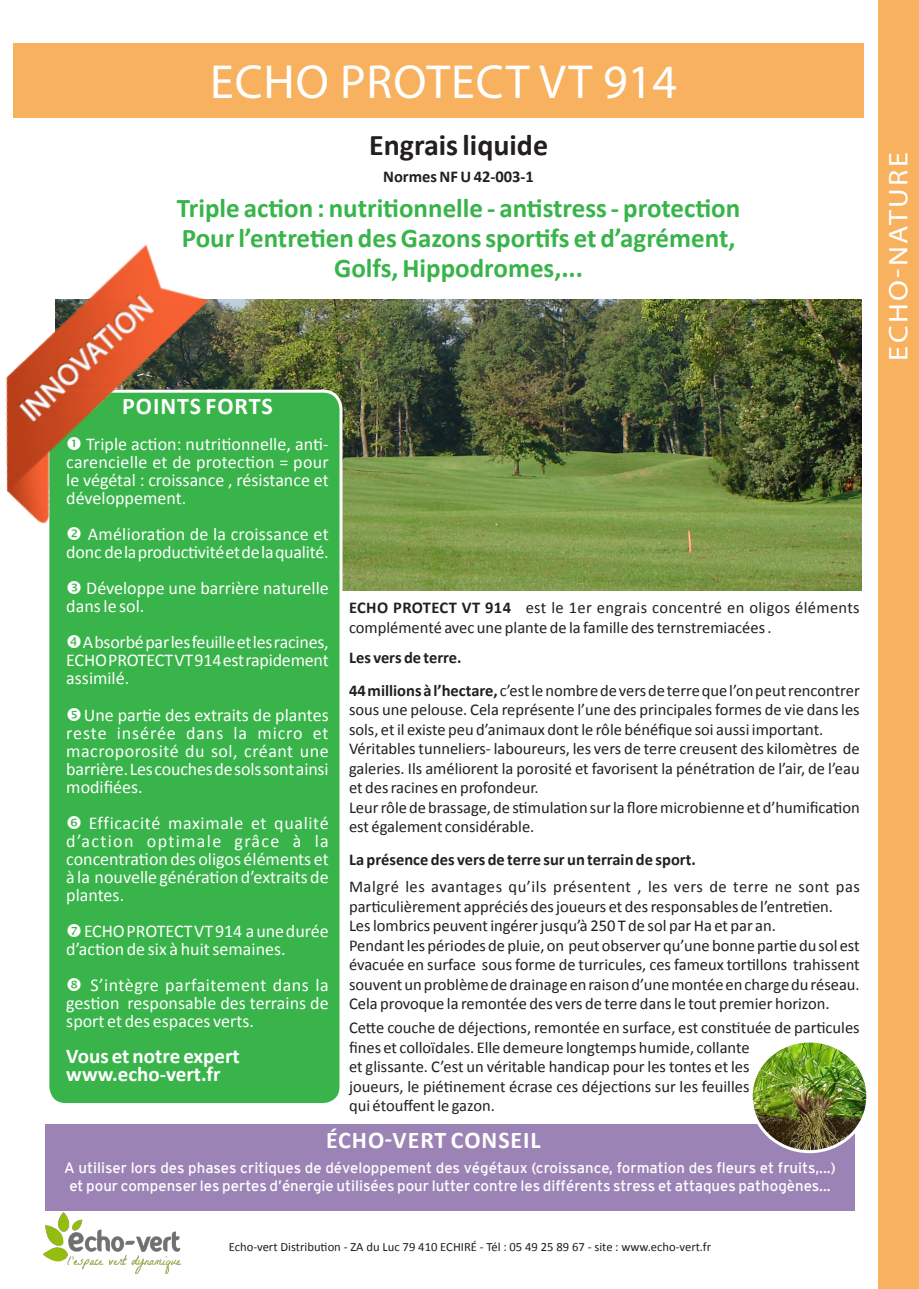
<style>
.page{position:relative;width:919px;height:1289px;background:#fff}
.page>*{position:absolute;margin:0;border:0;box-sizing:border-box;transform-origin:0 0}
._01_grand_titre{font:48px "Myriad Pro";letter-spacing:.02em;color:#fff}
.texte_courant_justif{font:700 30px "Calibri";color:#231f20}
.texte_courant_justif-2{font:700 27px "Calibri";color:#38b44a}
._01_grand_titre-2{font:27px "Myriad Pro";letter-spacing:.08em;color:#fff;scale:1.12 1}
.texte_courant_justif-3{font:700 24px "Calibri";letter-spacing:.04em;color:#fff}
.texte_courant_justif-4{font:700 21px "Calibri";color:#fff}
.texte_courant_justif-5{font:18px/18px "Calibri";color:#fff;text-align:justify}
.texte_courant_justif-6{font:16.5px/19.5px "Calibri";color:#231f20}
.texte_courant_justif-7{font:700 16.5px "Calibri";color:#231f20}
.texte_courant_justif-8{font:15px/18px "Interstate";color:#fff;text-align:center}
.texte_courant_drapea{font:12.6px "Calibri";color:#231f20}
.s1{font-weight:700}
</style>
<div class="page">
<img style="left:260px;top:300px;width:601px;height:290px">
<div style="left:48px;top:391px;width:293px;height:713px;background:#38b44a;border-radius:18px"></div>
<div style="left:46px;top:389px;width:296px;height:717px;border:3px solid #fff;border-radius:18px"></div>
<img style="left:6px;top:244px;width:254px;height:311px">
<div style="left:13px;top:43px;width:850px;height:75px;background:#f8b15e"></div>
<div style="left:878px;top:0;width:40px;height:1288px;background:#f8b15e"></div>
<div style="left:45px;top:1124px;width:809px;height:86px;background:#9c83b5"></div>
<img style="left:753px;top:1043px;width:112px;height:108px">
<div style="left:749px;top:1039px;width:120px;height:114px;border:3px solid #fff;border-radius:50%"></div>
<img style="left:44px;top:1212px;width:136px;height:60px">
<svg style="left:68px;top:437px;width:13px;height:13px"></svg>
<svg style="left:68px;top:527px;width:13px;height:13px"></svg>
<p class="_01_grand_titre" style="left:210px;top:52px;width:468px">ECHO PROTECT VT 914</p>
<p class="texte_courant_justif" style="left:369px;top:126px;width:181px">Engrais liquide</p>
<p class="texte_courant_justif-7" style="left:383px;top:166px;width:152px">Normes NF U 42-003-1</p>
<p class="texte_courant_justif-2" style="left:177px;top:191px;width:565px">Triple action : nutritionnelle - antistress - protection</p>
<p class="texte_courant_justif-2" style="left:182px;top:221px;width:555px">Pour l’entretien des Gazons sportifs et d’agrément,</p>
<p class="texte_courant_justif-2" style="left:334px;top:251px;width:250px">Golfs, Hippodromes,...</p>
<p class="texte_courant_justif-3" style="left:122px;top:391px;width:152px">POINTS FORTS</p>
<p class="texte_courant_justif-5" style="left:66px;top:435px;width:264px;text-indent:20px">Triple action: nutritionnelle, anti&shy;carencielle et de protection = pour le végétal : croissance , résistance et développement.</p>
<p class="texte_courant_justif-5" style="left:66px;top:525px;width:264px;text-align:right">Amélioration de la croissance et donc de la productivité et de la qualité.</p>
<p class="texte_courant_justif-5" style="left:66px;top:579px;width:264px;text-indent:20px">Développe une barrière naturelle dans le sol.</p>
<p class="texte_courant_justif-5" style="left:66px;top:633px;width:264px;text-indent:16px">Absorbé par les feuille et les racines, ECHO PROTECT VT 914 est rapidement assimilé.</p>
<p class="texte_courant_justif-5" style="left:66px;top:705px;width:264px;text-indent:17px">Une partie des extraits de plantes reste insérée dans la micro et macroporosité du sol, créant une barrière. Les couches de sols sont ainsi modifiées.</p>
<p class="texte_courant_justif-5" style="left:66px;top:813px;width:264px;text-indent:22px">Efficacité maximale et qualité d’action optimale grâce à la concentration des oligos éléments et à la nouvelle génération d’extraits de plantes.</p>
<p class="texte_courant_justif-5" style="left:66px;top:921px;width:264px;text-indent:18px">ECHO PROTECT VT 914 a une durée d’action de six à huit semaines.</p>
<p class="texte_courant_justif-5" style="left:66px;top:975px;width:264px;text-indent:24px">S’intègre parfaitement dans la gestion responsable des terrains de sport et des espaces verts.</p>
<p class="texte_courant_justif-4" style="left:66px;top:1042px;width:175px">Vous et notre expert</p>
<p class="texte_courant_justif-4" style="left:66px;top:1060px;width:156px">www.echo-vert.fr</p>
<p class="texte_courant_justif-6" style="left:349px;top:598px;width:512px"><span class="s1">ECHO PROTECT VT 914</span> est le 1er engrais concentré en oligos éléments complémenté avec une plante de la famille des ternstremiacées .</p>
<p class="texte_courant_justif-7" style="left:349px;top:646px;width:114px">Les vers de terre.</p>
<p class="texte_courant_justif-6" style="left:349px;top:680px;width:512px;text-align:justify"><span class="s1">44 millions à l’hectare,</span> c’est le nombre de vers de terre que l’on peut rencontrer sous une pelouse. Cela représente l’une des principales formes de vie dans les sols, et il existe peu d’animaux dont le rôle bénéfique soi aussi important.</p>
<p class="texte_courant_justif-6" style="left:349px;top:739px;width:512px;text-align:justify">Véritables tunneliers- laboureurs, les vers de terre creusent des kilomètres de galeries. Ils améliorent la porosité et favorisent la pénétration de l’air, de l’eau et des racines en profondeur.</p>
<p class="texte_courant_justif-6" style="left:349px;top:797px;width:512px">Leur rôle de brassage, de stimulation sur la flore microbienne et d’humification est également considérable.</p>
<p class="texte_courant_justif-7" style="left:349px;top:849px;width:348px">La présence des vers de terre sur un terrain de sport.</p>
<p class="texte_courant_justif-6" style="left:349px;top:877px;width:512px">Malgré les avantages qu’ils présentent , les vers de terre ne sont pas particulièrement appréciés des joueurs et des responsables de l’entretien.</p>
<p class="texte_courant_justif-6" style="left:349px;top:916px;width:428px">Les lombrics peuvent ingérer jusqu’à 250 T de sol par Ha et par an.</p>
<p class="texte_courant_justif-6" style="left:349px;top:935px;width:512px;text-align:justify">Pendant les périodes de pluie, on peut observer qu’une bonne partie du sol est évacuée en surface sous forme de turricules, ces fameux tortillons trahissent souvent un problème de drainage en raison d’une montée en charge du réseau.<br>Cela provoque la remontée des vers de terre dans le tout premier horizon.</p>
<p class="texte_courant_justif-6" style="left:349px;top:1017px;width:512px">Cette couche de déjections, remontée en surface, est constituée de particules fines et colloïdales. Elle demeure longtemps humide, collante<br>et glissante. C’est un véritable handicap pour les tontes et les<br>joueurs, le piétinement écrase ces déjections sur les feuilles<br>qui étouffent le gazon.</p>
<p class="texte_courant_justif-3" style="left:326px;top:1124px;width:216px">ÉCHO-VERT CONSEIL</p>
<p class="texte_courant_justif-8" style="left:64px;top:1158px;width:773px">A utiliser lors des phases critiques de développement des végétaux (croissance, formation des fleurs et fruits,...) et pour compenser les pertes d’énergie utilisées pour lutter contre les différents stress et attaques pathogènes...</p>
<p class="texte_courant_drapea" style="left:229px;top:1238px;width:484px">Echo-vert Distribution - ZA du Luc 79 410 ECHIRÉ - Tél : 05 49 25 89 67 - site : www.echo-vert.fr</p>
<p class="_01_grand_titre-2" style="left:881px;top:361px;width:187px;rotate:-90deg">ECHO-NATURE</p>
</div>
